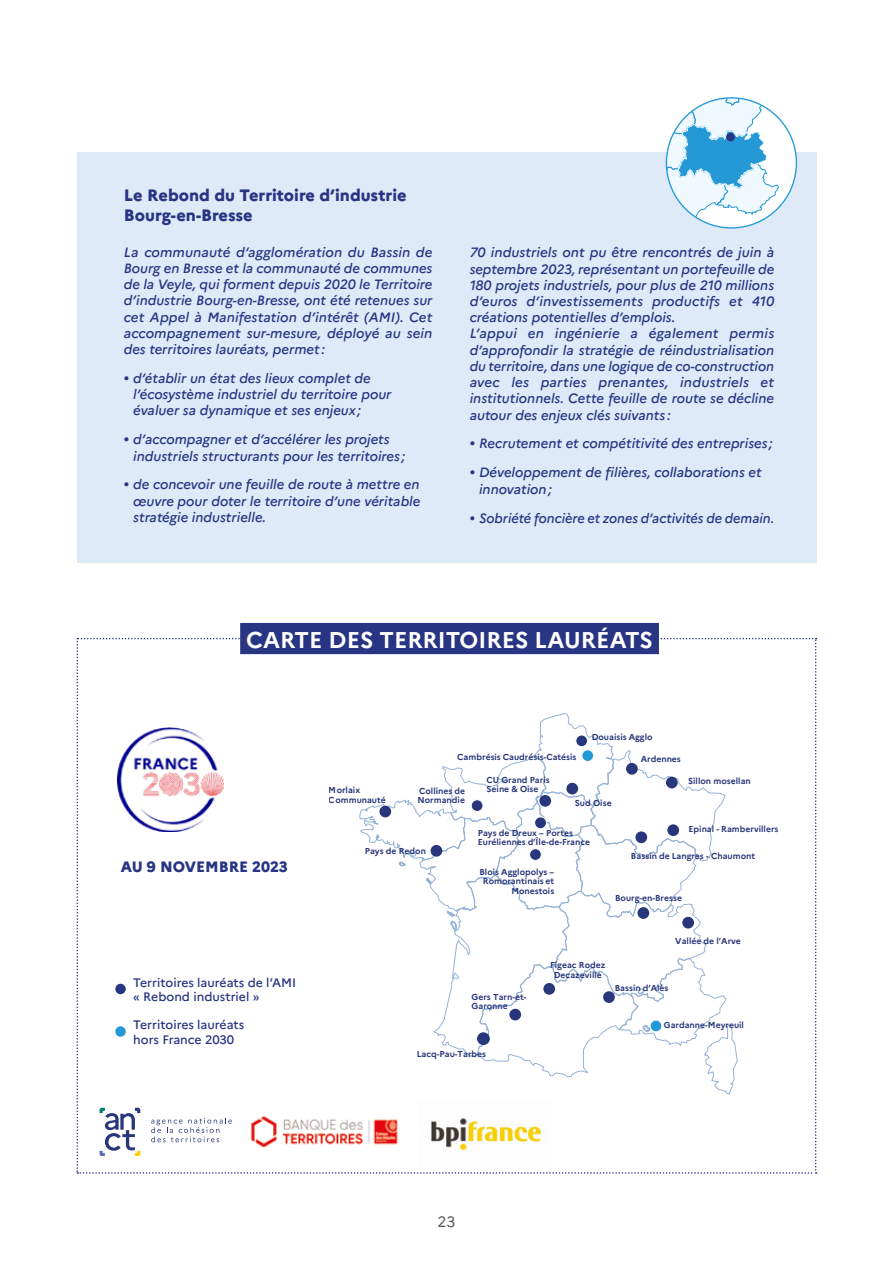
<style>
.page{position:relative;width:893px;height:1263px;background:#fff}
.page>*{position:absolute;margin:0;border:0;box-sizing:border-box;transform-origin:0 0}
.t1{font:700 22.8px "Marianne";color:#fff}
.t2{font:800 16.5px/19.8px "Marianne";color:#283583}
.t3{font:800 15px "Marianne";color:#283583}
.t4{font:15px "Marianne";color:#575756}
.t5{font:italic 500 13.5px/16.2px "Marianne";color:#283583}
.t6{font:500 12.3px/14.9px "Marianne";color:#283583}
.t7{font:700 8.7px/9.3px "Marianne";color:#28367b}
.s1{font-family:"Uni Sans Regular";font-weight:400;font-style:normal}
</style>
<div class="page">
<div style="left:240px;top:623px;width:419px;height:31px;background:#283583"></div>
<svg style="left:77px;top:638px;width:740px;height:536px"></svg>
<div style="left:77px;top:152px;width:739px;height:411px;background:#dfeaf9"></div>
<div style="left:666px;top:98px;width:130px;height:130px;background:#fff;border-radius:50%"></div>
<svg style="left:666px;top:98px;width:113px;height:129px"></svg>
<div style="left:726px;top:133px;width:9px;height:8px;background:#283583;border-radius:50%"></div>
<div style="left:115px;top:1026px;width:11px;height:11px;background:#239ad7;border-radius:50%"></div>
<p class="t2" style="left:124px;top:184px;width:284px">Le Rebond du Territoire d’industrie<br>Bourg-en-Bresse</p>
<p class="t5" style="left:124px;top:243px;width:310px;text-align:justify">La communauté d’agglomération du Bassin de Bourg en Bresse et la communauté de communes de la Veyle, qui forment depuis 2020 le Territoire d’industrie Bourg-en-Bresse, ont été retenues sur cet Appel à Manifestation d’intérêt (AMI). Cet accompagnement sur-mesure, déployé au sein des territoires lauréats, permet :</p>
<p class="t5" style="left:133px;top:369px;width:260px;text-indent:-9px"><span class="s1">•</span> d’établir un état des lieux complet de l’écosystème industriel du territoire pour évaluer sa dynamique et ses enjeux ;</p>
<p class="t5" style="left:133px;top:430px;width:274px;text-indent:-9px"><span class="s1">•</span> d’accompagner et d’accélérer les projets industriels structurants pour les territoires ;</p>
<p class="t5" style="left:133px;top:475px;width:289px;text-align:justify;text-indent:-9px"><span class="s1">•</span> de concevoir une feuille de route à mettre en œuvre pour doter le territoire d’une véritable stratégie industrielle.</p>
<p class="t5" style="left:470px;top:243px;width:306px">70 industriels ont pu être rencontrés de juin à septembre 2023, représentant un portefeuille de 180 projets industriels, pour plus de 210 millions d’euros d’investissements productifs et 410 créations potentielles d’emplois.<br>L’appui en ingénierie a également permis d’approfondir la stratégie de réindustrialisation du territoire, dans une logique de co-construction avec les parties prenantes, industriels et institutionnels. Cette feuille de route se décline autour des enjeux clés suivants :</p>
<p class="t5" style="left:470px;top:434px;width:305px"><span class="s1">•</span> Recrutement et compétitivité des entreprises ;</p>
<p class="t5" style="left:479px;top:463px;width:284px;text-indent:-9px"><span class="s1">•</span> Développement de filières, collaborations et innovation ;</p>
<p class="t5" style="left:470px;top:508px;width:306px"><span class="s1">•</span> Sobriété foncière et zones d’activités de demain.</p>
<h1 class="t1" style="left:246px;top:622px;width:408px">CARTE DES TERRITOIRES LAURÉATS</h1>
<p class="t7" style="left:457px;top:752px;width:121px">Cambrésis Caudrésis-Catésis</p>
<p class="t7" style="left:592px;top:731px;width:62px">Douaisis Agglo</p>
<p class="t7" style="left:641px;top:754px;width:42px">Ardennes</p>
<p class="t3" style="left:121px;top:855px;width:169px">AU 9 NOVEMBRE 2023</p>
<p class="t6" style="left:133px;top:974px;width:164px">Territoires lauréats de l’AMI « Rebond industriel »</p>
<p class="t6" style="left:133px;top:1016px;width:113px">Territoires lauréats hors France 2030</p>
<p class="t7" style="left:486px;top:774px;width:65px">CU Grand Paris</p>
<p class="t7" style="left:329px;top:785px;width:33px">Morlaix</p>
<p class="t7" style="left:486px;top:783px;width:54px">Seine &amp; Oise</p>
<p class="t7" style="left:329px;top:794px;width:58px">Communauté</p>
<p class="t7" style="left:418px;top:785px;width:49px">Collines de<br>Normandie</p>
<p class="t7" style="left:575px;top:798px;width:38px">Sud Oise</p>
<p class="t7" style="left:365px;top:845px;width:63px">Pays de Redon</p>
<p class="t7" style="left:478px;top:828px;width:114px">Pays de Dreux – Portes<br>Euréliennes d’Île-de-France</p>
<p class="t7" style="left:688px;top:775px;width:64px">Sillon mosellan</p>
<p class="t7" style="left:688px;top:823px;width:91px">Epinal - Rambervillers</p>
<p class="t7" style="left:631px;top:850px;width:126px">Bassin de Langres - Chaumont</p>
<p class="t7" style="left:479px;top:867px;width:76px;text-align:right">Blois Agglopolys –<br>Romorantinais et<br>Monestois</p>
<p class="t7" style="left:472px;top:992px;width:56px">Gers Tarn-et-<br>Garonne</p>
<p class="t7" style="left:417px;top:1048px;width:71px">Lacq-Pau-Tarbes</p>
<p class="t7" style="left:550px;top:960px;width:57px;text-align:center">Figeac Rodez<br>Decazeville</p>
<p class="t7" style="left:615px;top:893px;width:68px">Bourg-en-Bresse</p>
<p class="t7" style="left:675px;top:935px;width:67px">Vallée de l’Arve</p>
<p class="t7" style="left:615px;top:983px;width:55px">Bassin d’Alès</p>
<p class="t7" style="left:664px;top:1020px;width:82px">Gardanne-Meyreuil</p>
<p class="t4" style="left:438px;top:1210px;width:19px">23</p>
</div>
